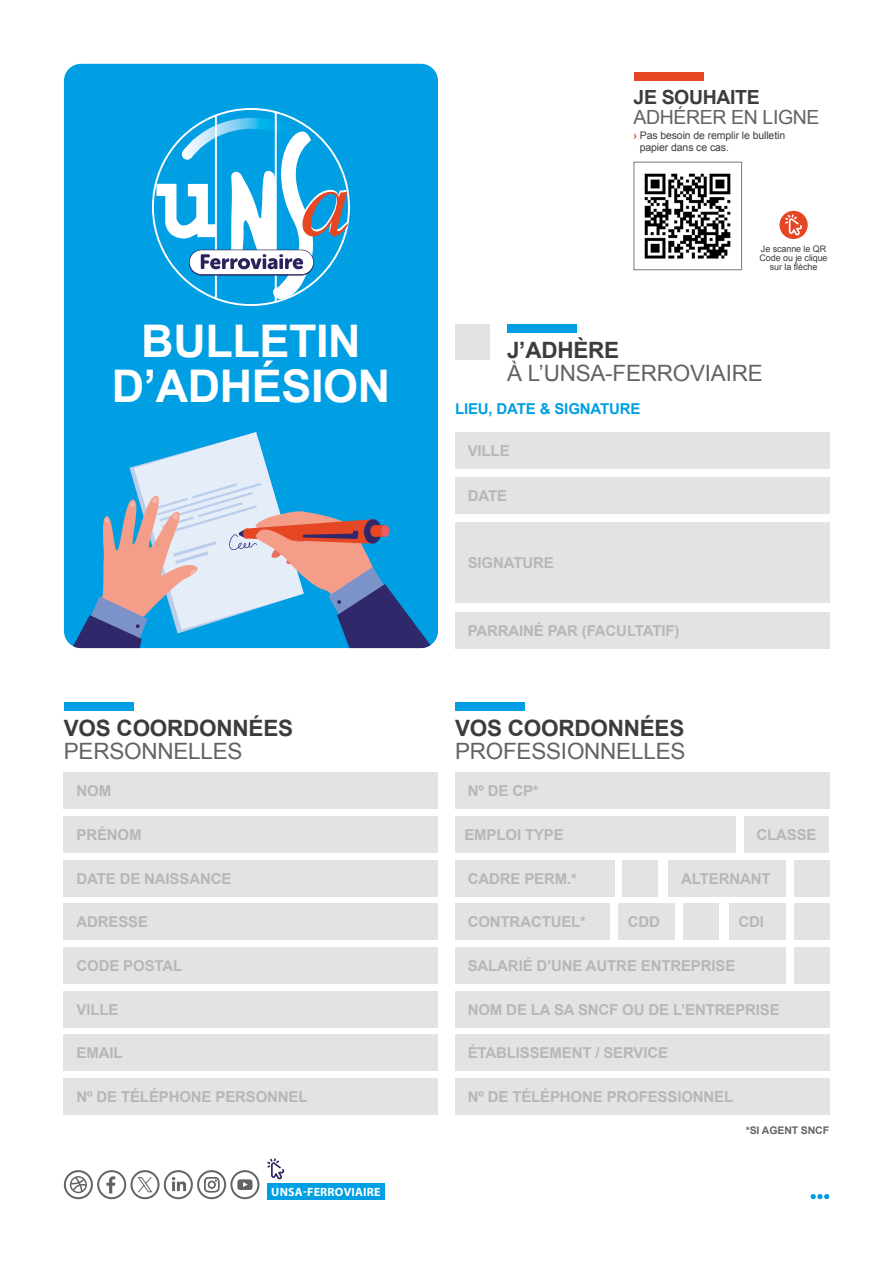
<style>
.page{position:relative;width:893px;height:1263px;background:#fff}
.page>*{position:absolute;margin:0;border:0;box-sizing:border-box;transform-origin:0 0}
.t1{font:700 45px/45px "Arial";letter-spacing:-.01em;color:#fff;text-align:center}
.t2{font:22.5px "Arial";letter-spacing:-.01em;color:#646363}
.t3{font:700 22.5px "Arial";letter-spacing:-.01em;color:#3c3c3b}
.t4{font:19.5px "Arial";letter-spacing:-.02em;color:#646363}
.t5{font:700 19.5px "Arial";letter-spacing:-.02em;color:#3c3c3b}
.t6{font:700 15px "Arial";letter-spacing:-.01em;color:#b8b7b7}
.t7{font:700 15px "Arial";letter-spacing:-.01em;color:#009fe3}
.t8{font:700 12px "Myriad Pro";letter-spacing:.02em;color:#fff}
.t9{font:10.5px/12px "Arial";letter-spacing:-.01em;color:#3c3c3b}
.t10{font:700 10.5px "Arial";letter-spacing:-.01em;color:#646363}
.t11{font:9px/9px "Arial";letter-spacing:-.01em;color:#3c3c3b;text-align:center}
.s1{font-weight:700;color:#e54623}
</style>
<div class="page">
<div style="left:64px;top:64px;width:374px;height:584px;background:#009fe3;border-radius:17px"></div>
<svg style="left:64px;top:432px;width:374px;height:216px"></svg>
<div style="left:618px;top:904px;width:57px;height:36px;background:#e3e3e3"></div>
<div style="left:729px;top:904px;width:57px;height:36px;background:#e3e3e3"></div>
<div style="left:455px;top:904px;width:155px;height:36px;background:#e3e3e3"></div>
<div style="left:64px;top:702px;width:70px;height:8px;background:#009fe3"></div>
<div style="left:507px;top:324px;width:70px;height:8px;background:#009fe3"></div>
<div style="left:455px;top:702px;width:70px;height:8px;background:#009fe3"></div>
<div style="left:64px;top:816px;width:374px;height:36px;background:#e3e3e3"></div>
<div style="left:455px;top:773px;width:374px;height:36px;background:#e3e3e3"></div>
<div style="left:455px;top:816px;width:281px;height:36px;background:#e3e3e3"></div>
<div style="left:745px;top:816px;width:84px;height:36px;background:#e3e3e3"></div>
<div style="left:64px;top:773px;width:374px;height:36px;background:#e3e3e3"></div>
<div style="left:64px;top:860px;width:374px;height:36px;background:#e3e3e3"></div>
<div style="left:64px;top:904px;width:374px;height:36px;background:#e3e3e3"></div>
<div style="left:64px;top:947px;width:374px;height:36px;background:#e3e3e3"></div>
<div style="left:64px;top:991px;width:374px;height:36px;background:#e3e3e3"></div>
<div style="left:64px;top:1035px;width:374px;height:36px;background:#e3e3e3"></div>
<div style="left:455px;top:432px;width:374px;height:36px;background:#e3e3e3"></div>
<div style="left:455px;top:612px;width:374px;height:36px;background:#e3e3e3"></div>
<div style="left:455px;top:324px;width:35px;height:35px;background:#e3e3e3"></div>
<div style="left:455px;top:477px;width:374px;height:36px;background:#e3e3e3"></div>
<div style="left:455px;top:522px;width:374px;height:80px;background:#e3e3e3"></div>
<div style="left:684px;top:904px;width:35px;height:36px;background:#e3e3e3"></div>
<div style="left:794px;top:904px;width:35px;height:36px;background:#e3e3e3"></div>
<div style="left:794px;top:947px;width:35px;height:36px;background:#e3e3e3"></div>
<div style="left:455px;top:947px;width:331px;height:36px;background:#e3e3e3"></div>
<div style="left:455px;top:991px;width:374px;height:36px;background:#e3e3e3"></div>
<div style="left:455px;top:1035px;width:374px;height:36px;background:#e3e3e3"></div>
<div style="left:455px;top:1078px;width:374px;height:36px;background:#e3e3e3"></div>
<div style="left:64px;top:1078px;width:374px;height:36px;background:#e3e3e3"></div>
<div style="left:267px;top:1183px;width:118px;height:16px;background:#009fe3"></div>
<svg style="left:267px;top:1158px;width:17px;height:22px"></svg>
<svg style="left:64px;top:1170px;width:195px;height:29px"></svg>
<svg style="left:811px;top:1194px;width:18px;height:5px"></svg>
<svg style="left:152px;top:108px;width:198px;height:198px"></svg>
<div style="left:634px;top:72px;width:70px;height:8px;background:#e54623"></div>
<img style="left:644px;top:173px;width:87px;height:86px">
<div style="left:634px;top:162px;width:108px;height:108px;border:1px solid #84746c"></div>
<div style="left:779px;top:211px;width:29px;height:28px;background:#e54623;border-radius:50%"></div>
<svg style="left:785px;top:214px;width:17px;height:22px"></svg>
<div style="left:794px;top:860px;width:35px;height:36px;background:#e3e3e3"></div>
<div style="left:623px;top:860px;width:35px;height:36px;background:#e3e3e3"></div>
<div style="left:668px;top:860px;width:118px;height:36px;background:#e3e3e3"></div>
<div style="left:455px;top:860px;width:159px;height:36px;background:#e3e3e3"></div>
<h3 class="t5" style="left:634px;top:85px;width:128px">JE SOUHAITE</h3>
<h3 class="t4" style="left:634px;top:104px;width:187px">ADHÉRER EN LIGNE</h3>
<p class="t9" style="left:640px;top:129px;width:147px;text-indent:-6px"><span class="s1">›</span> Pas besoin de remplir le bulletin papier dans ce cas.</p>
<h1 class="t1" style="left:112px;top:320px;width:280px">BULLETIN<br>D’ADHÉSION</h1>
<h2 class="t3" style="left:64px;top:714px;width:231px">VOS COORDONNÉES</h2>
<h2 class="t2" style="left:64px;top:736px;width:180px">PERSONNELLES</h2>
<p class="t6" style="left:77px;top:781px;width:36px">NOM</p>
<p class="t6" style="left:77px;top:825px;width:67px">PRÉNOM</p>
<p class="t6" style="left:77px;top:868px;width:156px">DATE DE NAISSANCE</p>
<p class="t6" style="left:77px;top:912px;width:73px">ADRESSE</p>
<p class="t6" style="left:77px;top:956px;width:107px">CODE POSTAL</p>
<p class="t6" style="left:77px;top:999px;width:43px">VILLE</p>
<p class="t6" style="left:77px;top:1043px;width:48px">EMAIL</p>
<p class="t11" style="left:759px;top:244px;width:70px">Je scanne le QR<br>Code ou je clique sur la flèche</p>
<h2 class="t3" style="left:507px;top:336px;width:114px">J’ADHÈRE</h2>
<h2 class="t2" style="left:507px;top:358px;width:257px">À L’UNSA-FERROVIAIRE</h2>
<p class="t7" style="left:455px;top:399px;width:187px">LIEU, DATE &amp; SIGNATURE</p>
<p class="t6" style="left:468px;top:440px;width:43px">VILLE</p>
<p class="t6" style="left:468px;top:485px;width:41px">DATE</p>
<p class="t6" style="left:468px;top:552px;width:88px">SIGNATURE</p>
<p class="t6" style="left:468px;top:620px;width:213px">PARRAINÉ PAR (FACULTATIF)</p>
<h2 class="t3" style="left:455px;top:714px;width:231px">VOS COORDONNÉES</h2>
<h2 class="t2" style="left:455px;top:736px;width:232px">PROFESSIONNELLES</h2>
<p class="t6" style="left:468px;top:781px;width:72px">Nº DE CP*</p>
<p class="t6" style="left:464px;top:825px;width:101px">EMPLOI TYPE</p>
<p class="t6" style="left:756px;top:825px;width:62px">CLASSE</p>
<p class="t6" style="left:468px;top:868px;width:111px">CADRE PERM.*</p>
<p class="t6" style="left:681px;top:868px;width:91px">ALTERNANT</p>
<p class="t6" style="left:468px;top:912px;width:120px">CONTRACTUEL*</p>
<p class="t6" style="left:628px;top:912px;width:34px">CDD</p>
<p class="t6" style="left:738px;top:912px;width:27px">CDI</p>
<p class="t6" style="left:468px;top:956px;width:269px">SALARIÉ D’UNE AUTRE ENTREPRISE</p>
<p class="t6" style="left:468px;top:999px;width:314px">NOM DE LA SA SNCF OU DE L’ENTREPRISE</p>
<p class="t6" style="left:468px;top:1043px;width:202px">ÉTABLISSEMENT / SERVICE</p>
<p class="t6" style="left:77px;top:1087px;width:233px">Nº DE TÉLÉPHONE PERSONNEL</p>
<p class="t6" style="left:468px;top:1087px;width:267px">Nº DE TÉLÉPHONE PROFESSIONNEL</p>
<p class="t10" style="left:746px;top:1123px;width:85px">*SI AGENT SNCF</p>
<p class="t8" style="left:271px;top:1184px;width:111px">UNSA-FERROVIAIRE</p>
</div>
